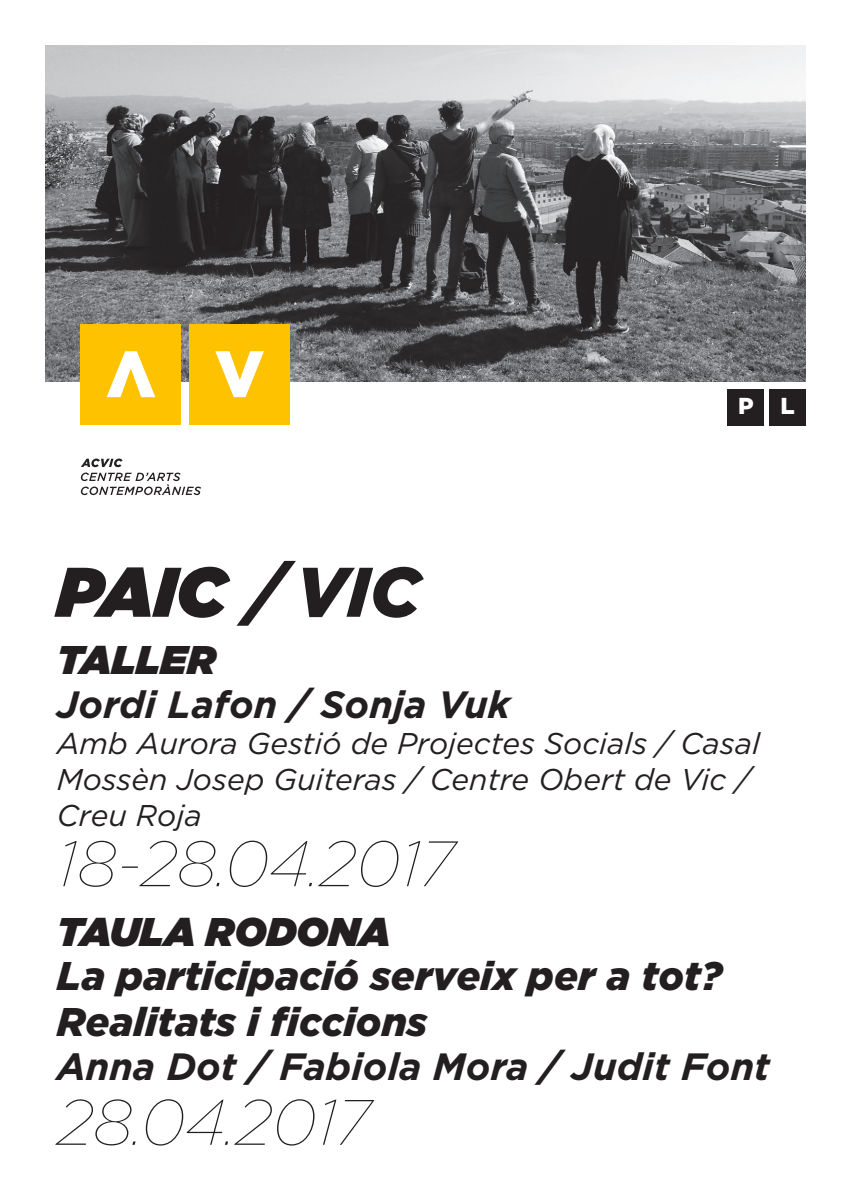
<style>
.page{position:relative;width:851px;height:1191px;background:#fff}
.page>*{position:absolute;margin:0;border:0;box-sizing:border-box;transform-origin:0 0}
.t1{font:italic 900 70px "Gotham HTF";color:#231f20}
.t2{font:italic 100 64px "Gotham HTF";color:#231f20}
.t3{font:italic 900 40px/46px "Gotham HTF";color:#231f20}
.t4{font:italic 900 40px "Gotham HTF";color:#231f20}
.t5{font:italic 700 38px "Gotham HTF";color:#231f20}
.t6{font:italic 30px/36px "Gotham HTF";color:#231f20}
.t7{font:900 23px "Gotham HTF";color:#fff}
.s1{font-style:inherit}
</style>
<div class="page">
<img style="left:45px;top:45px;width:760px;height:336px">
<svg style="left:81px;top:458px;width:120px;height:37px"></svg>
<div style="left:81px;top:324px;width:100px;height:100px;background:#fec200"></div>
<div style="left:189px;top:324px;width:101px;height:100px;background:#fec200"></div>
<svg style="left:215px;top:351px;width:49px;height:46px"></svg>
<svg style="left:107px;top:351px;width:48px;height:46px"></svg>
<div style="left:727px;top:389px;width:36px;height:36px;background:#231f20"></div>
<div style="left:769px;top:389px;width:36px;height:36px;background:#231f20"></div>
<p class="t7" style="left:738px;top:392px;width:17px">P</p>
<p class="t7" style="left:780px;top:392px;width:16px">L</p>
<p class="t1" style="left:57px;top:551px;width:365px">PAIC <span class="s1">/ VIC</span></p>
<p class="t4" style="left:57px;top:636px;width:161px">TALLER</p>
<p class="t5" style="left:57px;top:682px;width:455px">Jordi Lafon / Sonja Vuk</p>
<p class="t6" style="left:57px;top:725px;width:704px">Amb Aurora Gestió de Projectes Socials / Casal<br>Mossèn Josep Guiteras / Centre Obert de Vic /<br>Creu Roja</p>
<p class="t2" style="left:57px;top:829px;width:399px">18-28.04.2017</p>
<p class="t4" style="left:57px;top:908px;width:335px">TAULA RODONA</p>
<p class="t3" style="left:57px;top:952px;width:667px">La participació serveix per a tot?<br>Realitats i ficcions</p>
<p class="t5" style="left:57px;top:1044px;width:714px">Anna Dot / Fabiola Mora / Judit Font</p>
<p class="t2" style="left:57px;top:1087px;width:315px">28.04.2017</p>
</div>
